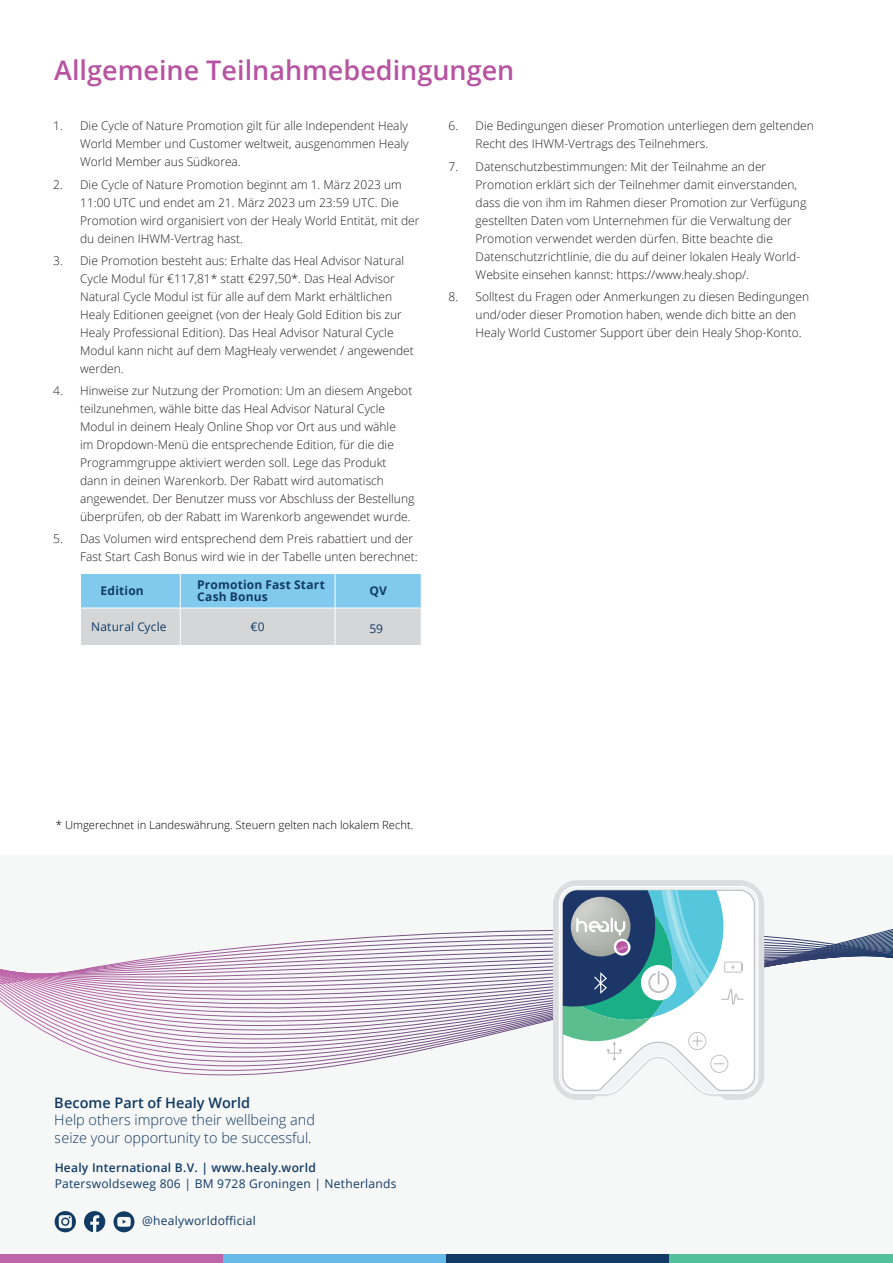
<style>
.page{position:relative;width:893px;height:1263px;background:#fff}
.page>*{position:absolute;margin:0;border:0;box-sizing:border-box;transform-origin:0 0}
.Trigger_copy{font:600 27px "Open Sans";color:#b754a1}
.t1{font:300 14.4px/17.7px "Open Sans";color:#113b65}
.t2{font:600 14.4px "Open Sans";color:#113b65}
.t3{font:300 12px/18px "Open Sans";color:#231f20}
.t4{font:12px/16px "Open Sans";letter-spacing:.02em;color:#113b65}
.t5{font:700 12px/12px "Open Sans";letter-spacing:.015em;color:#113b65}
.footnote_copy{font:300 11.25px "Open Sans";color:#000}
.s1{font-weight:600}
</style>
<div class="page">
<div style="left:0;top:1081px;width:893px;height:173px;background:#f6f7f7"></div>
<svg style="left:84px;top:1211px;width:22px;height:21px"></svg>
<svg style="left:55px;top:1211px;width:21px;height:21px"></svg>
<svg style="left:114px;top:1211px;width:20px;height:21px"></svg>
<svg style="left:561px;top:880px;width:195px;height:220px;fill:#dcdddf"></svg>
<svg style="left:0;top:886px;width:893px;height:208px"></svg>
<svg style="left:81px;top:574px;width:340px;height:71px;background:#add0e2"></svg>
<hr style="left:180px;top:574px;width:1px;height:34px;background:#fff">
<hr style="left:335px;top:574px;width:1px;height:34px;background:#fff">
<hr style="left:80px;top:608px;width:100px;height:1px;background:#fff">
<hr style="left:180px;top:608px;width:155px;height:1px;background:#fff">
<hr style="left:180px;top:608px;width:1px;height:37px;background:#fff">
<hr style="left:335px;top:608px;width:87px;height:1px;background:#fff">
<hr style="left:335px;top:608px;width:1px;height:37px;background:#fff">
<div style="left:0;top:1254px;width:223px;height:9px;background:#bd65a8"></div>
<div style="left:223px;top:1254px;width:224px;height:9px;background:#65bae8"></div>
<div style="left:446px;top:1254px;width:224px;height:9px;background:#113b65"></div>
<div style="left:670px;top:1254px;width:223px;height:9px;background:#51c09b"></div>
<p class="Trigger_copy" style="left:54px;top:52px;width:462px">Allgemeine Teilnahmebedingungen</p>
<p class="t3" style="left:80px;top:117px;width:330px;text-align:justify;text-indent:-27px">1. Die Cycle of Nature Promotion gilt für alle Independent Healy World Member und Customer weltweit, ausgenommen Healy World Member aus Südkorea.</p>
<p class="t3" style="left:80px;top:175px;width:341px;text-indent:-27px">2. Die Cycle of Nature Promotion beginnt am 1. März 2023 um 11:00 UTC und endet am 21. März 2023 um 23:59 UTC. Die Promotion wird organisiert von der Healy World Entität, mit der du deinen IHWM-Vertrag hast.</p>
<p class="t3" style="left:80px;top:251px;width:335px;text-indent:-27px">3. Die Promotion besteht aus: Erhalte das Heal Advisor Natural Cycle Modul für €117,81* statt €297,50*. Das Heal Advisor Natural Cycle Modul ist für alle auf dem Markt erhältlichen Healy Editionen geeignet (von der Healy Gold Edition bis zur Healy Professional Edition). Das Heal Advisor Natural Cycle Modul kann nicht auf dem MagHealy verwendet / angewendet werden.</p>
<p class="t3" style="left:80px;top:381px;width:336px;text-indent:-27px">4. Hinweise zur Nutzung der Promotion: Um an diesem Angebot teilzunehmen, wähle bitte das Heal Advisor Natural Cycle Modul in deinem Healy Online Shop vor Ort aus und wähle<br>im Dropdown-Menü die entsprechende Edition, für die die Programmgruppe aktiviert werden soll. Lege das Produkt dann in deinen Warenkorb. Der Rabatt wird automatisch angewendet. Der Benutzer muss vor Abschluss der Bestellung überprüfen, ob der Rabatt im Warenkorb angewendet wurde.</p>
<p class="t3" style="left:80px;top:530px;width:339px;text-indent:-27px">5. Das Volumen wird entsprechend dem Preis rabattiert und der<br>Fast Start Cash Bonus wird wie in der Tabelle unten berechnet:</p>
<p class="t5" style="left:101px;top:584px;width:45px">Edition</p>
<p class="t5" style="left:197px;top:578px;width:129px">Promotion Fast Start<br>Cash Bonus</p>
<p class="t5" style="left:369px;top:584px;width:19px">QV</p>
<p class="t4" style="left:91px;top:619px;width:77px">Natural Cycle</p>
<p class="t4" style="left:251px;top:619px;width:16px">€0</p>
<p class="t4" style="left:369px;top:620px;width:15px">59</p>
<p class="t3" style="left:476px;top:117px;width:340px;text-indent:-27px">6. Die Bedingungen dieser Promotion unterliegen dem geltenden<br>Recht des IHWM-Vertrags des Teilnehmers.</p>
<p class="t3" style="left:476px;top:157px;width:332px;text-indent:-27px">7. Datenschutzbestimmungen: Mit der Teilnahme an der Promotion erklärt sich der Teilnehmer damit einverstanden, dass die von ihm im Rahmen dieser Promotion zur Verfügung gestellten Daten vom Unternehmen für die Verwaltung der Promotion verwendet werden dürfen. Bitte beachte die Datenschutzrichtlinie, die du auf deiner lokalen Healy World-Website einsehen kannst: https://www.healy.shop/.</p>
<p class="t3" style="left:476px;top:287px;width:335px;text-indent:-27px">8. Solltest du Fragen oder Anmerkungen zu diesen Bedingungen und/oder dieser Promotion haben, wende dich bitte an den<br>Healy World Customer Support über dein Healy Shop-Konto.</p>
<p class="footnote_copy" style="left:56px;top:817px;width:359px">* Umgerechnet in Landeswährung. Steuern gelten nach lokalem Recht.</p>
<p class="t2" style="left:55px;top:1092px;width:197px">Become Part of Healy World</p>
<p class="t1" style="left:55px;top:1111px;width:262px">Help others improve their wellbeing and seize your opportunity to be successful.</p>
<p class="t4" style="left:55px;top:1159px;width:343px"><span class="s1">Healy International B.V. | www.healy.world<br></span>Paterswoldseweg 806 | BM 9728 Groningen | Netherlands</p>
<p class="t4" style="left:142px;top:1212px;width:115px">@healyworldofficial</p>
</div>
